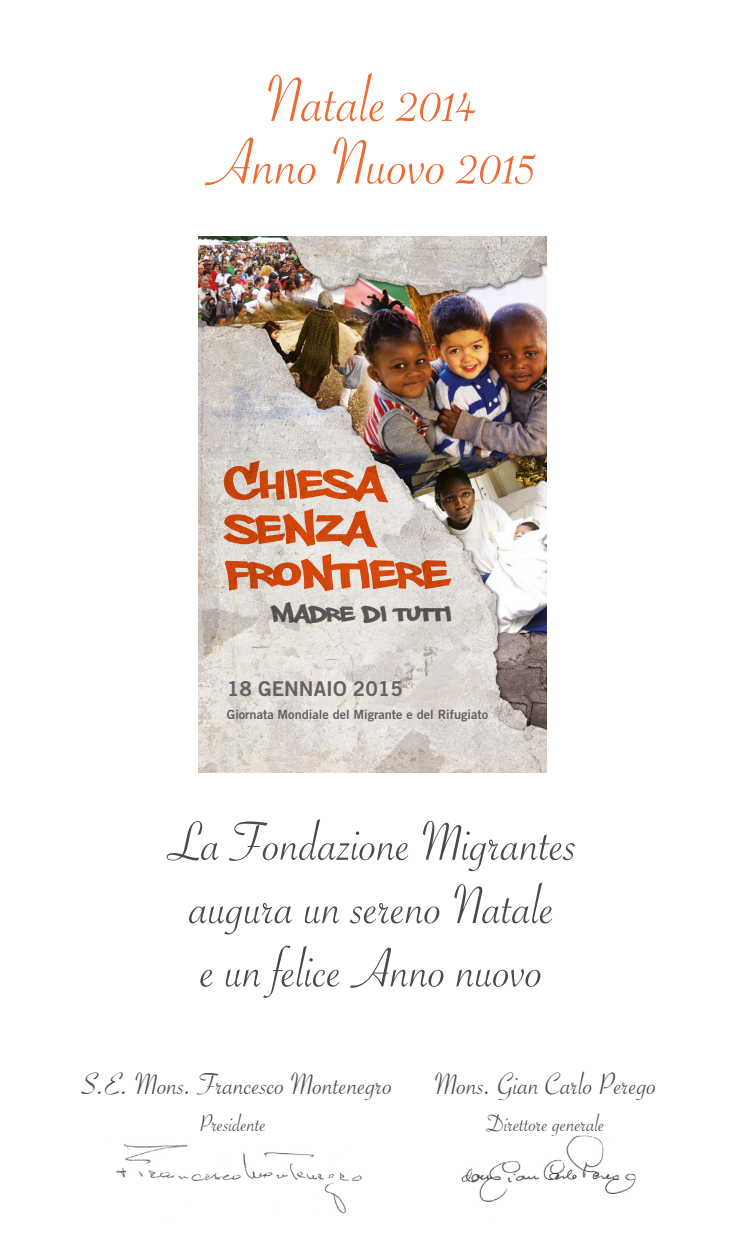
<style>
.page{position:relative;width:745px;height:1241px;background:#fff}
.page>*{position:absolute;margin:0;border:0;box-sizing:border-box;transform-origin:0 0}
.t1{font:70px/62.5px "Savoye Let Plain";color:#ec6b32;text-align:center}
.t2{font:59.12px/63.2px "Savoye Let Plain";color:#4a4a49;text-align:center}
.t3{font:57.5px/45px "Philly Sans";color:#e9500e}
.t4{font:32.75px "Savoye Let Plain";color:#4a4a49}
.t5{font:30.62px "Philly Sans";color:#646363}
.t6{font:25.62px "Savoye Let Plain";color:#4a4a49}
.t7{font:20.38px "Trade Gothic Bold Two";color:#646363}
.t8{font:12.75px "Trade Gothic Bold Two";color:#646363}
</style>
<div class="page">
<img style="left:199px;top:236px;width:346px;height:536px">
<img style="left:116px;top:1144px;width:246px;height:70px">
<img style="left:461px;top:1135px;width:175px;height:67px">
<p class="t1" style="left:207px;top:69px;width:331px">Natale 2014<br>Anno Nuovo 2015</p>
<p class="t3" style="left:225px;top:458px;width:224px">Chiesa senza frontiere</p>
<p class="t5" style="left:271px;top:599px;width:181px">Madre di tutti</p>
<p class="t7" style="left:227px;top:676px;width:177px">18 GENNAIO 2015</p>
<p class="t8" style="left:227px;top:706px;width:263px">Giornata Mondiale del Migrante e del Rifugiato</p>
<p class="t2" style="left:167px;top:810px;width:411px">La Fondazione Migrantes augura un sereno Natale<br>e un felice Anno nuovo</p>
<p class="t4" style="left:82px;top:1062px;width:312px">S.E. Mons. Francesco Montenegro</p>
<p class="t4" style="left:434px;top:1062px;width:224px">Mons. Gian Carlo Perego</p>
<p class="t6" style="left:200px;top:1106px;width:68px">Presidente</p>
<p class="t6" style="left:486px;top:1106px;width:120px">Direttore generale</p>
</div>
